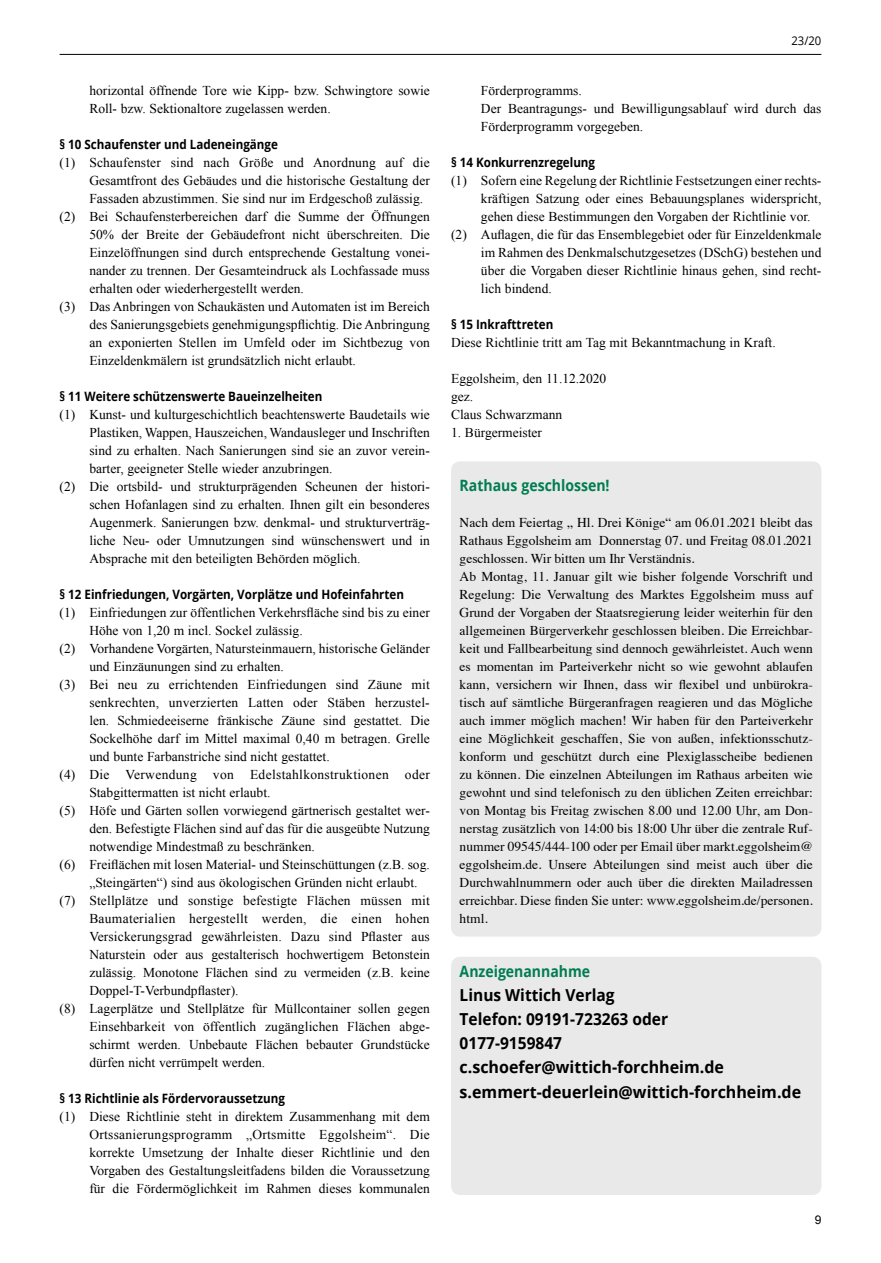
<style>
.page{position:relative;width:881px;height:1263px;background:#fff}
.page>*{position:absolute;margin:0;border:0;box-sizing:border-box;transform-origin:0 0}
.t1{font:700 16.5px/24px "Open Sans";color:#000;scale:.94 1}
.t2{font:700 15.6px "Open Sans";color:#007d51;scale:.9 1}
.t3{font:13.5px/18px "Times New Roman";color:#000}
.t4{font:13.5px/18px "Times";color:#000}
.t5{font:13.5px "Times New Roman";letter-spacing:.025em;color:#000}
.t6{font:13.5px "Times New Roman";letter-spacing:.02em;color:#000}
.t7{font:700 12.9px "Open Sans";color:#000;scale:.9 1}
.t8{font:12px "Open Sans";color:#000;scale:.94 1}
.t9{font:12px "Arial";color:#000}
</style>
<div class="page">
<hr style="left:60px;top:54px;width:761px;height:1px;background:#000">
<div style="left:451px;top:461px;width:370px;height:475px;background:#e9e9e9;border-radius:9px"></div>
<div style="left:451px;top:957px;width:370px;height:238px;background:#e9e9e9;border-radius:9px"></div>
<p class="t3" style="left:89px;top:81px;width:342px">horizontal öffnende Tore wie Kipp- bzw. Schwingtore sowie<br>Roll- bzw. Sektionaltore zugelassen werden.</p>
<p class="t7" style="left:60px;top:135px;width:244px">§ 10 Schaufenster und Ladeneingänge</p>
<p class="t3" style="left:60px;top:153px;width:371px">(1) Schaufenster sind nach Größe und Anordnung auf die</p>
<p class="t3" style="left:89px;top:171px;width:342px">Gesamtfront des Gebäudes und die historische Gestaltung der</p>
<p class="t3" style="left:89px;top:189px;width:335px">Fassaden abzustimmen. Sie sind nur im Erdgeschoß zulässig.</p>
<p class="t3" style="left:60px;top:207px;width:371px">(2) Bei Schaufensterbereichen darf die Summe der Öffnungen</p>
<p class="t3" style="left:89px;top:225px;width:342px">50% der Breite der Gebäudefront nicht überschreiten. Die</p>
<p class="t3" style="left:89px;top:243px;width:342px">Einzelöffnungen sind durch entsprechende Gestaltung vonei-</p>
<p class="t3" style="left:89px;top:261px;width:342px">nander zu trennen. Der Gesamteindruck als Lochfassade muss</p>
<p class="t3" style="left:89px;top:279px;width:216px">erhalten oder wiederhergestellt werden.</p>
<p class="t3" style="left:60px;top:297px;width:371px">(3) Das Anbringen von Schaukästen und Automaten ist im Bereich</p>
<p class="t3" style="left:89px;top:315px;width:342px">des Sanierungsgebiets genehmigungspflichtig. Die Anbringung</p>
<p class="t3" style="left:89px;top:333px;width:342px">an exponierten Stellen im Umfeld oder im Sichtbezug von</p>
<p class="t3" style="left:89px;top:351px;width:268px">Einzeldenkmälern ist grundsätzlich nicht erlaubt.</p>
<p class="t7" style="left:60px;top:387px;width:293px">§ 11 Weitere schützenswerte Baueinzelheiten</p>
<p class="t3" style="left:60px;top:405px;width:371px">(1) Kunst- und kulturgeschichtlich beachtenswerte Baudetails wie</p>
<p class="t3" style="left:89px;top:423px;width:342px">Plastiken, Wappen, Hauszeichen, Wandausleger und Inschriften</p>
<p class="t3" style="left:89px;top:441px;width:342px">sind zu erhalten. Nach Sanierungen sind sie an zuvor verein-</p>
<p class="t3" style="left:89px;top:459px;width:244px">barter, geeigneter Stelle wieder anzubringen.</p>
<p class="t3" style="left:60px;top:477px;width:371px">(2) Die ortsbild- und strukturprägenden Scheunen der histori-</p>
<p class="t3" style="left:89px;top:495px;width:342px">schen Hofanlagen sind zu erhalten. Ihnen gilt ein besonderes</p>
<p class="t3" style="left:89px;top:513px;width:342px">Augenmerk. Sanierungen bzw. denkmal- und strukturverträg-</p>
<p class="t3" style="left:89px;top:531px;width:342px">liche Neu- oder Umnutzungen sind wünschenswert und in</p>
<p class="t3" style="left:89px;top:549px;width:272px">Absprache mit den beteiligten Behörden möglich.</p>
<p class="t7" style="left:60px;top:585px;width:384px">§ 12 Einfriedungen, Vorgärten, Vorplätze und Hofeinfahrten</p>
<p class="t3" style="left:60px;top:603px;width:371px">(1) Einfriedungen zur öffentlichen Verkehrsfläche sind bis zu einer</p>
<p class="t3" style="left:89px;top:621px;width:215px">Höhe von 1,20 m incl. Sockel zulässig.</p>
<p class="t3" style="left:60px;top:639px;width:371px">(2) Vorhandene Vorgärten, Natursteinmauern, historische Geländer</p>
<p class="t3" style="left:89px;top:657px;width:196px">und Einzäunungen sind zu erhalten.</p>
<p class="t3" style="left:60px;top:675px;width:371px">(3) Bei neu zu errichtenden Einfriedungen sind Zäune mit</p>
<p class="t3" style="left:89px;top:693px;width:342px">senkrechten, unverzierten Latten oder Stäben herzustel-</p>
<p class="t3" style="left:89px;top:711px;width:342px">len. Schmiedeeiserne fränkische Zäune sind gestattet. Die</p>
<p class="t3" style="left:89px;top:729px;width:342px">Sockelhöhe darf im Mittel maximal 0,40 m betragen. Grelle</p>
<p class="t3" style="left:89px;top:747px;width:242px">und bunte Farbanstriche sind nicht gestattet.</p>
<p class="t5" style="left:60px;top:765px;width:372px">(4) Die Verwendung von Edelstahlkonstruktionen oder</p>
<p class="t3" style="left:89px;top:783px;width:182px">Stabgittermatten ist nicht erlaubt.</p>
<p class="t3" style="left:60px;top:801px;width:371px">(5) Höfe und Gärten sollen vorwiegend gärtnerisch gestaltet wer-</p>
<p class="t3" style="left:89px;top:819px;width:342px">den. Befestigte Flächen sind auf das für die ausgeübte Nutzung</p>
<p class="t3" style="left:89px;top:837px;width:227px">notwendige Mindestmaß zu beschränken.</p>
<p class="t3" style="left:60px;top:855px;width:371px">(6) Freiflächen mit losen Material- und Steinschüttungen (z.B. sog.</p>
<p class="t3" style="left:89px;top:873px;width:329px">„Steingärten“) sind aus ökologischen Gründen nicht erlaubt.</p>
<p class="t3" style="left:60px;top:891px;width:371px">(7) Stellplätze und sonstige befestigte Flächen müssen mit</p>
<p class="t6" style="left:89px;top:909px;width:342px">Baumaterialien hergestellt werden, die einen hohen</p>
<p class="t3" style="left:89px;top:927px;width:342px">Versickerungsgrad gewährleisten. Dazu sind Pflaster aus</p>
<p class="t3" style="left:89px;top:945px;width:342px">Naturstein oder aus gestalterisch hochwertigem Betonstein</p>
<p class="t3" style="left:89px;top:963px;width:342px">zulässig. Monotone Flächen sind zu vermeiden (z.B. keine</p>
<p class="t3" style="left:89px;top:981px;width:151px">Doppel-T-Verbundpflaster).</p>
<p class="t3" style="left:60px;top:999px;width:371px">(8) Lagerplätze und Stellplätze für Müllcontainer sollen gegen</p>
<p class="t3" style="left:89px;top:1017px;width:342px">Einsehbarkeit von öffentlich zugänglichen Flächen abge-</p>
<p class="t3" style="left:89px;top:1035px;width:342px">schirmt werden. Unbebaute Flächen bebauter Grundstücke</p>
<p class="t3" style="left:89px;top:1053px;width:177px">dürfen nicht verrümpelt werden.</p>
<p class="t7" style="left:60px;top:1089px;width:252px">§ 13 Richtlinie als Fördervoraussetzung</p>
<p class="t3" style="left:89px;top:1107px;width:342px;text-align:justify;text-indent:-30px">(1) Diese Richtlinie steht in direktem Zusammenhang mit dem Ortssanierungsprogramm „Ortsmitte Eggolsheim“. Die korrekte Umsetzung der Inhalte dieser Richtlinie und den Vorgaben des Gestaltungsleitfadens bilden die Voraussetzung für die Fördermöglichkeit im Rahmen dieses kommunalen</p>
<p class="t8" style="left:791px;top:32px;width:33px">23/20</p>
<p class="t3" style="left:480px;top:81px;width:342px">Förderprogramms.<br>Der Beantragungs- und Bewilligungsablauf wird durch das<br>Förderprogramm vorgegeben.</p>
<p class="t7" style="left:451px;top:153px;width:161px">§ 14 Konkurrenzregelung</p>
<p class="t3" style="left:451px;top:171px;width:371px">(1) Sofern eine Regelung der Richtlinie Festsetzungen einer rechts-</p>
<p class="t3" style="left:480px;top:189px;width:342px">kräftigen Satzung oder eines Bebauungsplanes widerspricht,</p>
<p class="t3" style="left:480px;top:207px;width:331px">gehen diese Bestimmungen den Vorgaben der Richtlinie vor.</p>
<p class="t3" style="left:451px;top:225px;width:371px">(2) Auflagen, die für das Ensemblegebiet oder für Einzeldenkmale</p>
<p class="t3" style="left:480px;top:243px;width:342px">im Rahmen des Denkmalschutzgesetzes (DSchG) bestehen und</p>
<p class="t3" style="left:480px;top:261px;width:342px">über die Vorgaben dieser Richtlinie hinaus gehen, sind recht-</p>
<p class="t3" style="left:480px;top:279px;width:72px">lich bindend.</p>
<p class="t7" style="left:451px;top:315px;width:115px">§ 15 Inkrafttreten</p>
<p class="t3" style="left:451px;top:333px;width:326px">Diese Richtlinie tritt am Tag mit Bekanntmachung in Kraft.</p>
<p class="t3" style="left:451px;top:369px;width:157px">Eggolsheim, den 11.12.2020 gez.<br>Claus Schwarzmann</p>
<p class="t3" style="left:451px;top:423px;width:92px">1. Bürgermeister</p>
<p class="t2" style="left:459px;top:474px;width:168px">Rathaus geschlossen!</p>
<p class="t4" style="left:459px;top:512px;width:354px">Nach dem Feiertag „ Hl. Drei Könige“ am 06.01.2021 bleibt das Rathaus Eggolsheim am Donnerstag 07. und Freitag 08.01.2021 geschlossen. Wir bitten um Ihr Verständnis.<br>Ab Montag, 11. Januar gilt wie bisher folgende Vorschrift und Regelung: Die Verwaltung des Marktes Eggolsheim muss auf Grund der Vorgaben der Staatsregierung leider weiterhin für den allgemeinen Bürgerverkehr geschlossen bleiben. Die Erreichbar&shy;keit und Fallbearbeitung sind dennoch gewährleistet. Auch wenn es momentan im Parteiverkehr nicht so wie gewohnt ablaufen kann, versichern wir Ihnen, dass wir flexibel und unbürokra&shy;tisch auf sämtliche Bürgeranfragen reagieren und das Mögliche auch immer möglich machen! Wir haben für den Parteiverkehr eine Möglichkeit geschaffen, Sie von außen, infektionsschutz&shy;konform und geschützt durch eine Plexiglasscheibe bedienen zu können. Die einzelnen Abteilungen im Rathaus arbeiten wie gewohnt und sind telefonisch zu den üblichen Zeiten erreichbar: von Montag bis Freitag zwischen 8.00 und 12.00 Uhr, am Don&shy;nerstag zusätzlich von 14:00 bis 18:00 Uhr über die zentrale Ruf&shy;nummer 09545/444-100 oder per Email über markt.eggolsheim@ eggolsheim.de. Unsere Abteilungen sind meist auch über die Durchwahlnummern oder auch über die direkten Mailadressen erreichbar. Diese finden Sie unter: www.eggolsheim.de/personen. html.</p>
<p class="t2" style="left:459px;top:960px;width:147px">Anzeigenannahme</p>
<p class="t1" style="left:459px;top:983px;width:365px">Linus Wittich Verlag<br>Telefon: 09191-723263 oder<br>0177-9159847 c.schoefer@wittich-forchheim.de s.emmert-deuerlein@wittich-forchheim.de</p>
<p class="t9" style="left:814px;top:1211px;width:8px">9</p>
</div>
